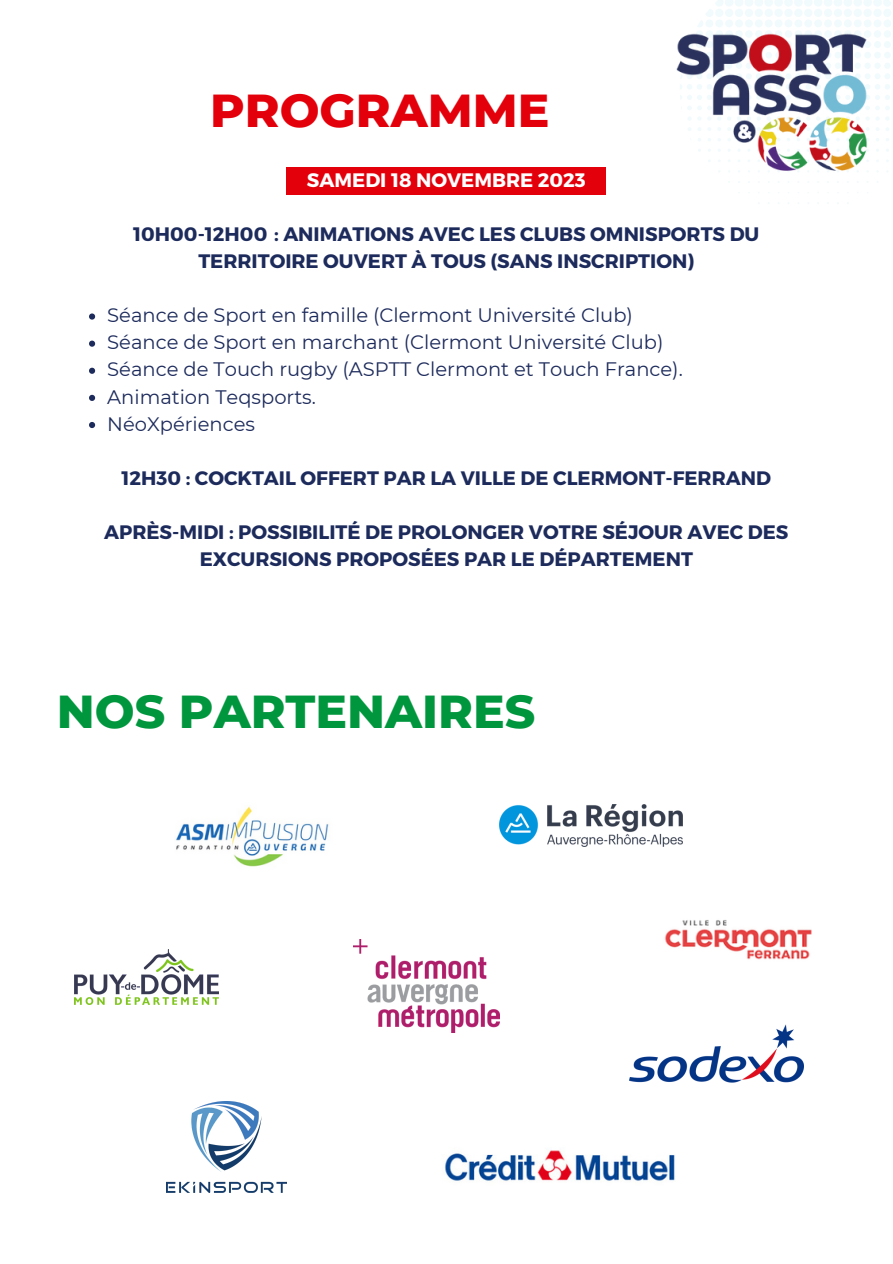
<style>
.page{position:relative;width:893px;height:1264px;background:#fff}
.page>*{position:absolute;margin:0;border:0;box-sizing:border-box;transform-origin:0 0}
.t1{font:800 47.1px "Montserrat";color:#00963e}
.t2{font:800 47.1px "Montserrat";color:#e3000b}
.t3{font:700 19.5px/27.2px "Montserrat";color:#1d2b5c;text-align:center}
.t4{font:19.5px "Montserrat";color:#1d2b5c}
.t5{font:700 19.5px "Montserrat";color:#fff}
</style>
<div class="page">
<div style="left:287px;top:167px;width:319px;height:27px;background:#e3000b"></div>
<svg style="left:89px;top:313px;width:6px;height:6px"></svg>
<svg style="left:89px;top:340px;width:6px;height:7px"></svg>
<svg style="left:89px;top:368px;width:6px;height:6px"></svg>
<svg style="left:89px;top:395px;width:6px;height:6px"></svg>
<svg style="left:89px;top:422px;width:6px;height:6px"></svg>
<svg style="left:717px;top:0;width:174px;height:204px"></svg>
<img style="left:676px;top:2px;width:213px;height:195px">
<img style="left:665px;top:920px;width:147px;height:40px">
<img style="left:176px;top:806px;width:153px;height:61px">
<img style="left:499px;top:804px;width:183px;height:43px">
<img style="left:353px;top:939px;width:146px;height:93px">
<img style="left:74px;top:949px;width:144px;height:55px">
<img style="left:166px;top:1101px;width:120px;height:91px">
<img style="left:444px;top:1150px;width:231px;height:31px">
<img style="left:629px;top:1024px;width:174px;height:58px">
<p class="t2" style="left:210px;top:81px;width:341px">PROGRAMME</p>
<p class="t5" style="left:307px;top:167px;width:280px">SAMEDI 18 NOVEMBRE 2023</p>
<p class="t3" style="left:133px;top:219px;width:627px">10H00-12H00 : ANIMATIONS AVEC LES CLUBS OMNISPORTS DU<br>TERRITOIRE OUVERT À TOUS (SANS INSCRIPTION)</p>
<p class="t4" style="left:107px;top:303px;width:527px">Séance de Sport en famille (Clermont Université Club)</p>
<p class="t4" style="left:107px;top:330px;width:557px">Séance de Sport en marchant (Clermont Université Club)</p>
<p class="t4" style="left:107px;top:357px;width:577px">Séance de Touch rugby (ASPTT Clermont et Touch France).</p>
<p class="t4" style="left:107px;top:385px;width:210px">Animation Teqsports.</p>
<p class="t4" style="left:107px;top:412px;width:149px">NéoXpériences</p>
<p class="t3" style="left:122px;top:463px;width:651px">12H30 : COCKTAIL OFFERT PAR LA VILLE DE CLERMONT-FERRAND</p>
<p class="t3" style="left:104px;top:517px;width:685px">APRÈS-MIDI : POSSIBILITÉ DE PROLONGER VOTRE SÉJOUR AVEC DES<br>EXCURSIONS PROPOSÉES PAR LE DÉPARTEMENT</p>
<p class="t1" style="left:57px;top:682px;width:480px">NOS PARTENAIRES</p>
</div>
